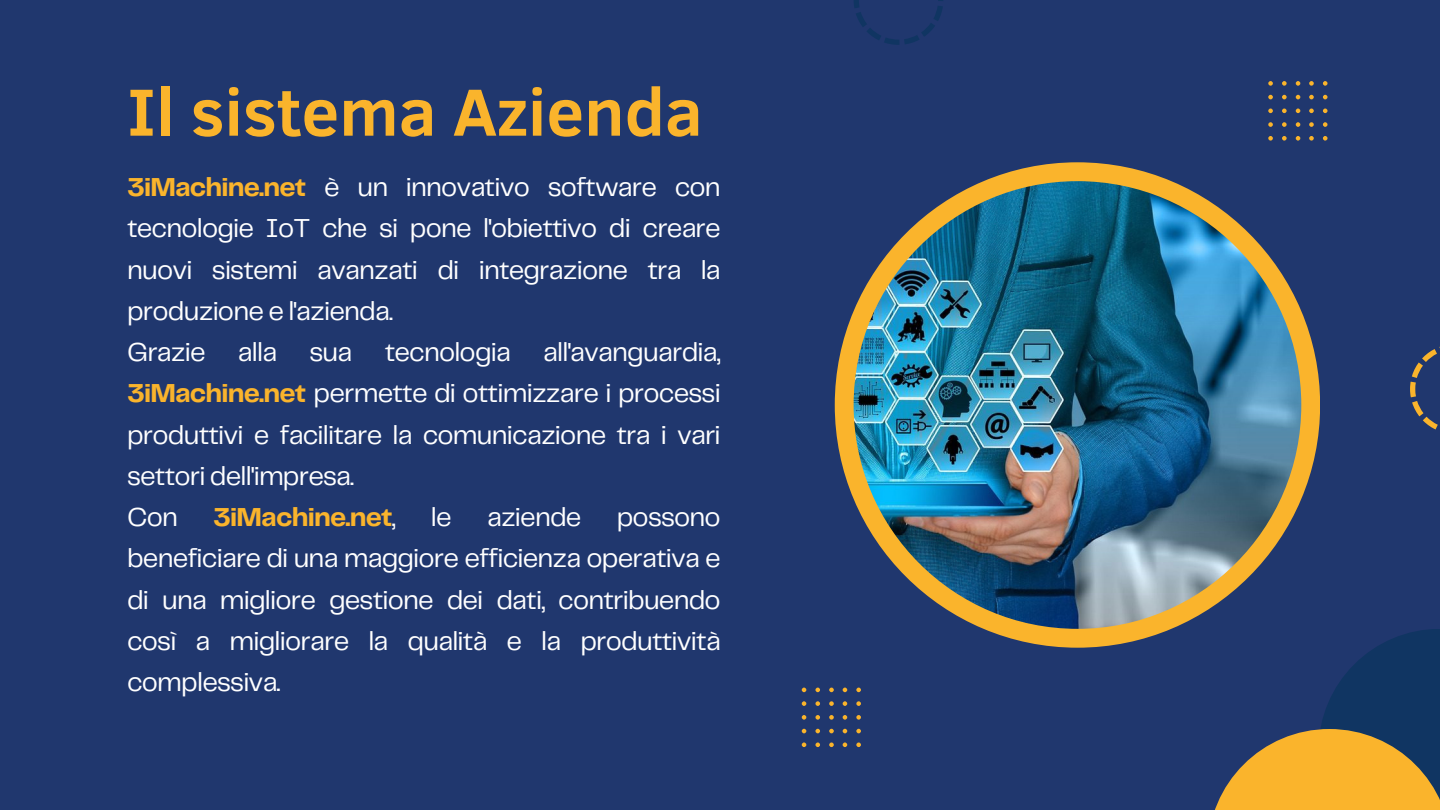
<style>
.page{position:relative;width:1440px;height:810px;background:#20376e}
.page>*{position:absolute;margin:0;border:0;box-sizing:border-box;transform-origin:0 0}
.t1{font:700 68px "Clear Sans";color:#fab42c}
.t2{font:27px/41.2px "Telegraf";letter-spacing:-.03em;color:#fff}
.t3{font:700 27px "Telegraf";letter-spacing:-.03em;color:#fab42c}
.s1{font-weight:700;color:#fab42c}
.s2{font-weight:400;color:#fff}
</style>
<div class="page">
<div style="left:835px;top:162px;width:485px;height:486px;background:#fab42c;border-radius:50%"></div>
<img style="left:854px;top:181px;width:447px;height:448px;border-radius:50%">
<svg style="left:1268px;top:81px;width:60px;height:60px"></svg>
<svg style="left:802px;top:688px;width:59px;height:60px"></svg>
<div style="left:1318px;top:629px;width:122px;height:181px;background:linear-gradient(to right,#1b366a,#0d3560)"></div>
<svg style="left:1215px;top:729px;width:225px;height:81px;fill:#fab42c"></svg>
<svg style="left:1410px;top:346px;width:30px;height:84px"></svg>
<svg style="left:854px;top:0;width:89px;height:45px"></svg>
<h1 class="t1" style="left:127px;top:62px;width:577px">Il sistema Azienda</h1>
<p class="t2" style="left:127px;top:168px;width:595px"><span class="s1">3iMachine.net</span> è un innovativo software con tecnologie IoT che si pone l'obiettivo di creare nuovi sistemi avanzati di integrazione tra la produzione e l'azienda.<br>Grazie alla sua tecnologia all'avanguardia, <span class="s1">3iMachine.net</span> permette di ottimizzare i processi produttivi e facilitare la comunicazione tra i vari settori dell'impresa.<br>Con</p>
<p class="t3" style="left:213px;top:506px;width:184px">3iMachine.net<span class="s2">,</span></p>
<p class="t2" style="left:431px;top:498px;width:22px">le</p>
<p class="t2" style="left:487px;top:498px;width:96px">aziende</p>
<p class="t2" style="left:127px;top:498px;width:595px;text-align:justify;text-indent:490px">possono beneficiare di una maggiore efficienza operativa e di una migliore gestione dei dati, contribuendo così a migliorare la qualità e la produttività complessiva.</p>
</div>
